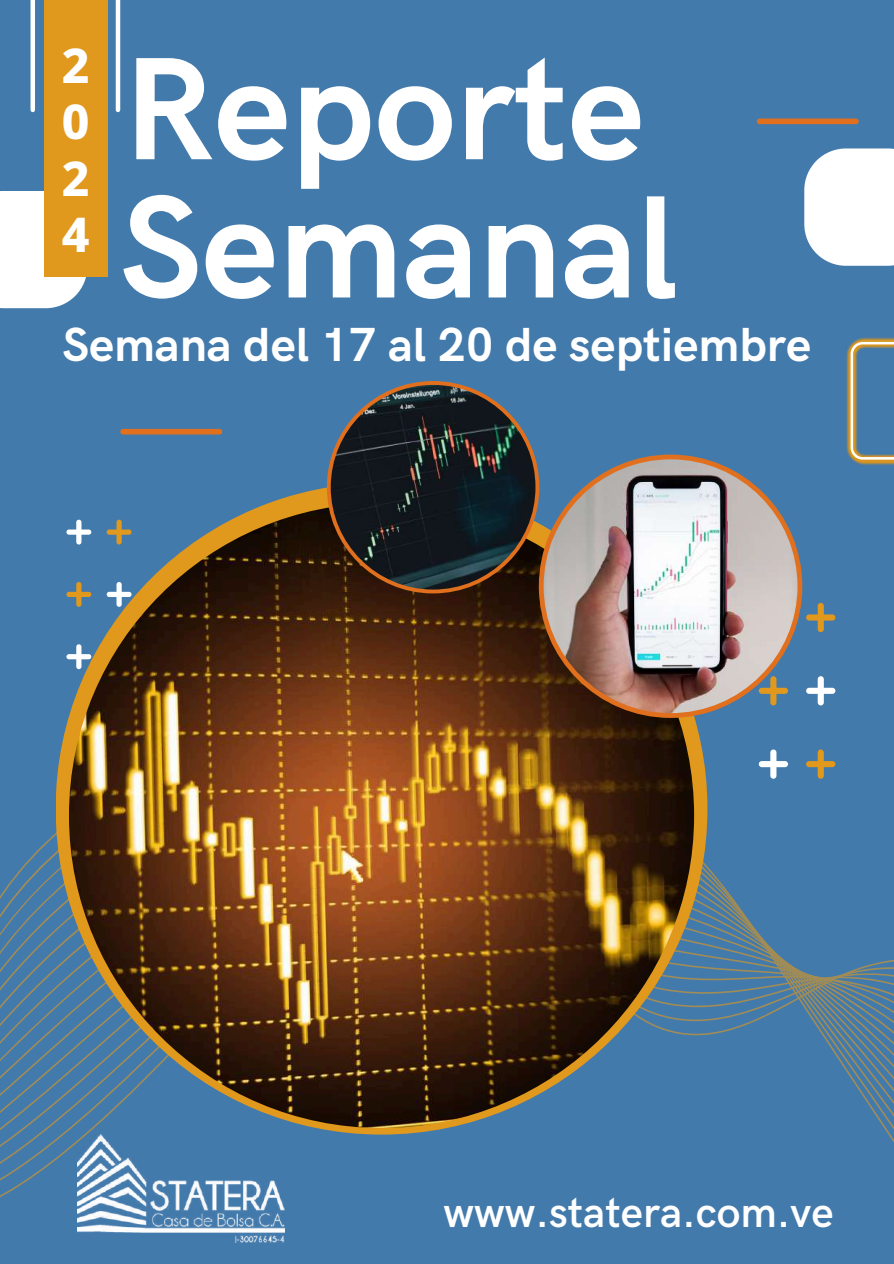
<style>
.page{position:relative;width:894px;height:1264px;background:#fff}
.page>*{position:absolute;margin:0;border:0;box-sizing:border-box;transform-origin:0 0}
.t1{font:700 146.4px/138.1px "HK Grotesk Pro";color:#fff}
.t2{font:700 48px "HK Grotesk Pro";color:#fff}
.t3{font:800 48px/56.2px "Noto Sans Arabic";color:#fff;text-align:justify}
.t4{font:600 43.05px "HK Grotesk";color:#fff}
</style>
<div class="page">
<div style="left:0;top:0;width:893px;height:1263px;background:#437aac"></div>
<svg style="left:0;top:767px;width:893px;height:476px"></svg>
<div style="left:0;top:191px;width:87px;height:117px;background:#fff"></div>
<div style="left:56px;top:483px;width:651px;height:651px;background:#e0981d;border-radius:50%"></div>
<svg style="left:66px;top:644px;width:25px;height:25px"></svg>
<svg style="left:66px;top:582px;width:25px;height:25px"></svg>
<svg style="left:66px;top:519px;width:25px;height:25px"></svg>
<svg style="left:107px;top:582px;width:24px;height:25px"></svg>
<svg style="left:107px;top:519px;width:24px;height:25px"></svg>
<img style="left:69px;top:503px;width:625px;height:624px;border-radius:50%">
<div style="left:44px;top:0;width:63px;height:276px;background:#e0981d"></div>
<svg style="left:758px;top:749px;width:29px;height:29px"></svg>
<svg style="left:805px;top:749px;width:30px;height:29px"></svg>
<svg style="left:806px;top:676px;width:29px;height:29px"></svg>
<svg style="left:806px;top:603px;width:29px;height:29px"></svg>
<div style="left:759px;top:118px;width:96px;height:6px;background:#e0701d"></div>
<img style="left:538px;top:454px;width:264px;height:264px">
<div style="left:123px;top:429px;width:96px;height:5px;background:#e0701d"></div>
<div style="left:30px;top:0;width:5px;height:110px;background:#fff"></div>
<hr style="left:116px;top:0;width:4px;height:110px;background:#fff">
<svg style="left:327px;top:381px;width:212px;height:212px;background:#2a2e31"></svg>
<svg style="left:804px;top:148px;width:89px;height:118px;background:#eff4f8"></svg>
<img style="left:77px;top:1134px;width:207px;height:108px">
<img style="left:846px;top:337px;width:47px;height:128px">
<svg style="left:850px;top:342px;width:43px;height:117px"></svg>
<p class="t3" style="left:62px;top:38px;width:29px">2<br>0<br>2<br>4</p>
<h1 class="t1" style="left:120px;top:46px;width:559px">Reporte<br>Semanal</h1>
<p class="t2" style="left:62px;top:317px;width:750px">Semana del 17 al 20 de septiembre</p>
<p class="t4" style="left:443px;top:1187px;width:391px">www.statera.com.ve</p>
</div>
